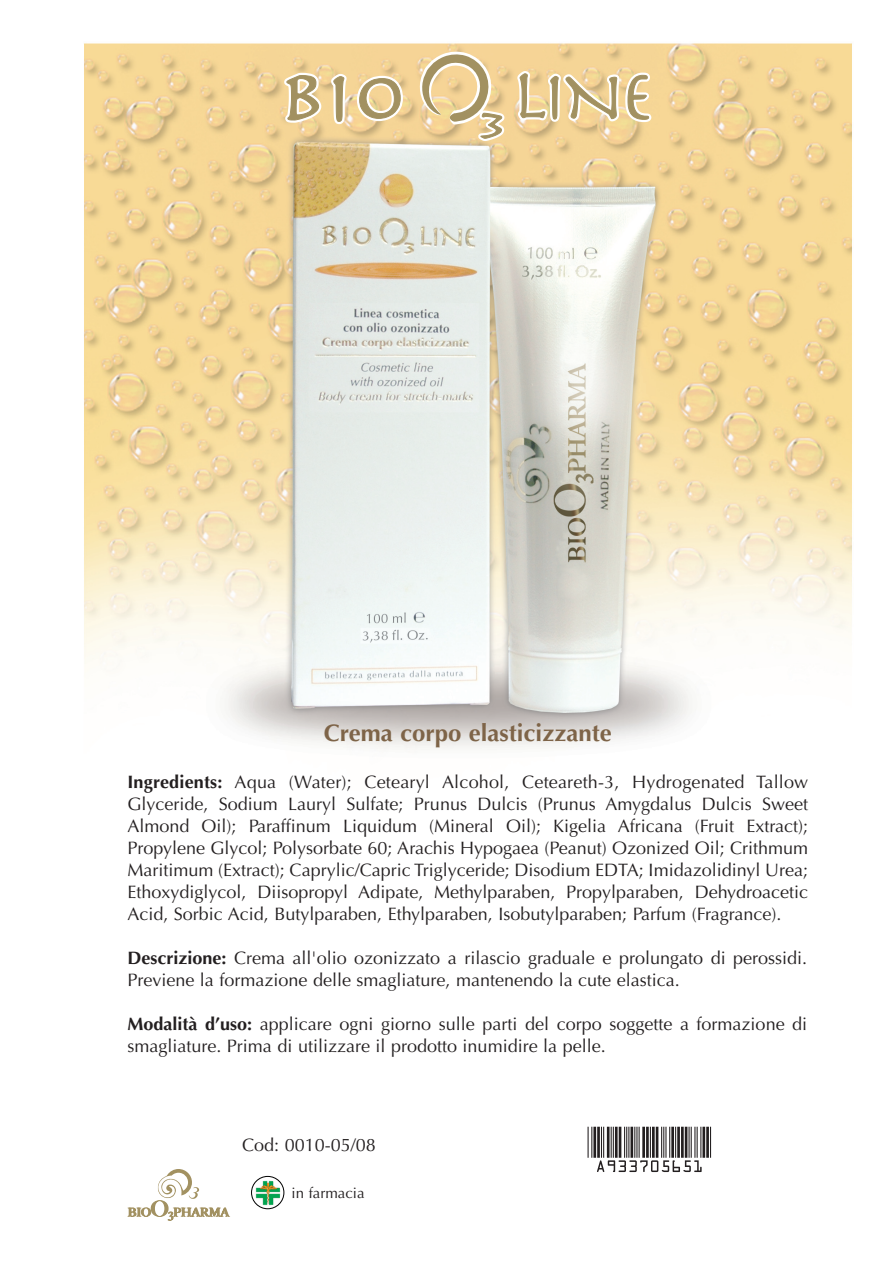
<style>
.page{position:relative;width:893px;height:1263px;background:#fff}
.page>*{position:absolute;margin:0;border:0;box-sizing:border-box;transform-origin:0 0}
.t1{font:700 24px "Optima";color:#7e6448}
.t2{font:18px/22px "Optima";color:#231f20}
.t3{font:15px "Optima";color:#231f20}
.t4{font:500 11.85px "Big Caslon";color:#a29161}
.s1{font-weight:700}
.s2{font-size:21.75px}
.s3{font-size:12px}
</style>
<div class="page">
<img style="left:84px;top:43px;width:768px;height:1130px">
<svg style="left:284px;top:70px;width:121px;height:55px;background:#dec89b"></svg>
<svg style="left:419px;top:52px;width:88px;height:89px;background:#e2ca9a"></svg>
<svg style="left:514px;top:68px;width:137px;height:56px;background:#e2cc9f"></svg>
<div style="left:13px;top:1165px;width:385px;height:55px;background:#fff"></div>
<svg style="left:251px;top:1176px;width:33px;height:33px"></svg>
<div style="left:251px;top:1176px;width:33px;height:33px;border:1px solid #000;border-radius:50%"></div>
<img style="left:254px;top:1180px;width:27px;height:27px">
<svg style="left:158px;top:1169px;width:41px;height:30px"></svg>
<svg style="left:597px;top:1160px;width:104px;height:12px"></svg>
<hr style="left:587px;top:1127px;width:1px;height:31px;background:#231f20">
<hr style="left:591px;top:1127px;width:1px;height:31px;background:#231f20">
<hr style="left:593px;top:1127px;width:3px;height:31px;background:#231f20">
<hr style="left:597px;top:1127px;width:3px;height:31px;background:#231f20">
<hr style="left:601px;top:1127px;width:1px;height:31px;background:#231f20">
<hr style="left:603px;top:1127px;width:1px;height:31px;background:#231f20">
<hr style="left:607px;top:1127px;width:2px;height:31px;background:#231f20">
<hr style="left:610px;top:1127px;width:1px;height:31px;background:#231f20">
<hr style="left:612px;top:1127px;width:2px;height:31px;background:#231f20">
<hr style="left:615px;top:1127px;width:2px;height:31px;background:#231f20">
<hr style="left:618px;top:1127px;width:3px;height:31px;background:#231f20">
<hr style="left:624px;top:1127px;width:1px;height:31px;background:#231f20">
<hr style="left:626px;top:1127px;width:1px;height:31px;background:#231f20">
<hr style="left:628px;top:1127px;width:1px;height:31px;background:#231f20">
<hr style="left:630px;top:1127px;width:3px;height:31px;background:#231f20">
<hr style="left:634px;top:1127px;width:1px;height:31px;background:#231f20">
<hr style="left:636px;top:1127px;width:1px;height:31px;background:#231f20">
<hr style="left:638px;top:1127px;width:1px;height:31px;background:#231f20">
<hr style="left:642px;top:1127px;width:3px;height:31px;background:#231f20">
<hr style="left:646px;top:1127px;width:2px;height:31px;background:#231f20">
<hr style="left:650px;top:1127px;width:1px;height:31px;background:#231f20">
<hr style="left:652px;top:1127px;width:2px;height:31px;background:#231f20">
<hr style="left:655px;top:1127px;width:3px;height:31px;background:#231f20">
<hr style="left:661px;top:1127px;width:1px;height:31px;background:#231f20">
<hr style="left:663px;top:1127px;width:1px;height:31px;background:#231f20">
<hr style="left:665px;top:1127px;width:1px;height:31px;background:#231f20">
<hr style="left:669px;top:1127px;width:1px;height:31px;background:#231f20">
<hr style="left:671px;top:1127px;width:3px;height:31px;background:#231f20">
<hr style="left:675px;top:1127px;width:1px;height:31px;background:#231f20">
<hr style="left:677px;top:1127px;width:3px;height:31px;background:#231f20">
<hr style="left:681px;top:1127px;width:2px;height:31px;background:#231f20">
<hr style="left:684px;top:1127px;width:3px;height:31px;background:#231f20">
<hr style="left:688px;top:1127px;width:1px;height:31px;background:#231f20">
<hr style="left:690px;top:1127px;width:1px;height:31px;background:#231f20">
<hr style="left:694px;top:1127px;width:1px;height:31px;background:#231f20">
<hr style="left:696px;top:1127px;width:1px;height:31px;background:#231f20">
<hr style="left:700px;top:1127px;width:1px;height:31px;background:#231f20">
<hr style="left:702px;top:1127px;width:3px;height:31px;background:#231f20">
<hr style="left:706px;top:1127px;width:3px;height:31px;background:#231f20">
<hr style="left:710px;top:1127px;width:1px;height:31px;background:#231f20">
<h1 class="t1" style="left:324px;top:723px;width:289px">Crema corpo elasticizzante</h1>
<p class="t2" style="left:127px;top:772px;width:682px;text-align:justify"><span class="s1">Ingredients:</span> Aqua (Water); Cetearyl Alcohol, Ceteareth-3, Hydrogenated Tallow Glyceride, Sodium Lauryl Sulfate; Prunus Dulcis (Prunus Amygdalus Dulcis Sweet Almond Oil); Paraffinum Liquidum (Mineral Oil); Kigelia Africana (Fruit Extract); Propylene Glycol; Polysorbate 60; Arachis Hypogaea (Peanut) Ozonized Oil; Crithmum Maritimum (Extract); Caprylic/Capric Triglyceride; Disodium EDTA; Imidazolidinyl Urea; Ethoxydiglycol, Diisopropyl Adipate, Methylparaben, Propylparaben, Dehydroacetic Acid, Sorbic Acid, Butylparaben, Ethylparaben, Isobutylparaben; Parfum (Fragrance).</p>
<p class="t2" style="left:127px;top:949px;width:681px"><span class="s1">Descrizione:</span> Crema all'olio ozonizzato a rilascio graduale e prolungato di perossidi.<br>Previene la formazione delle smagliature, mantenendo la cute elastica.</p>
<p class="t2" style="left:127px;top:1015px;width:681px"><span class="s1">Modalità d’uso:</span> applicare ogni giorno sulle parti del corpo soggette a formazione di smagliature. Prima di utilizzare il prodotto inumidire la pelle.</p>
<p class="t2" style="left:242px;top:1136px;width:135px">Cod: 0010-05/08</p>
<p class="t4" style="left:128px;top:1205px;width:103px">BIO<span class="s2">O</span><span class="s3">3</span>PHARMA</p>
<p class="t3" style="left:291px;top:1187px;width:74px">in farmacia</p>
</div>
